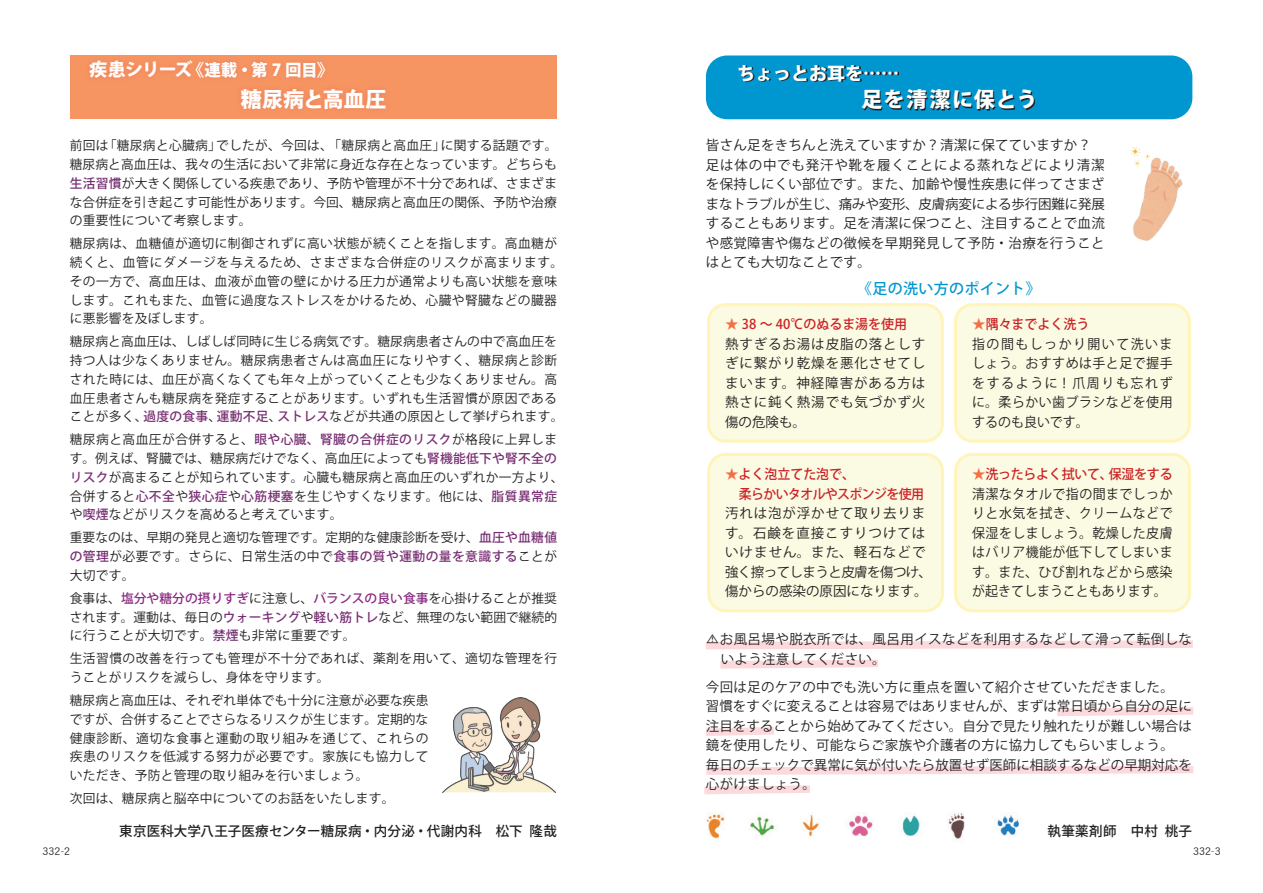
<style>
.page{position:relative;width:1263px;height:893px;background:#fff}
.page>*{position:absolute;margin:0;border:0;box-sizing:border-box;transform-origin:0 0}
.t1{font:800 21px "Koz Go Std";letter-spacing:.055em;color:#fff}
.t2{font:800 21px "Koz Go Std";color:#fff}
.t3{font:800 18px "Koz Go Std";color:#fff}
.t4{font:800 16.5px "Koz Go Std";color:#fff}
.t5{font:500 15px "Koz Go Std";letter-spacing:.02em;color:#0097d1}
.t6{font:13.5px/19.5px "Koz Go Std";letter-spacing:.02em;color:#231f20}
.t7{font:13.5px/19.5px "Koz Go Std";color:#231f20}
.t8{font:13.5px/19.5px "Koz Go Std";letter-spacing:.02em;color:#231f20;scale:.96 1}
.t9{font:13.5px/19.5px "Koz Go Std";letter-spacing:.065em;color:#231f20}
.t10{font:500 13.5px "Koz Go Std";letter-spacing:.02em;color:#231f20}
.t11{font:500 13.5px/19.5px "Koz Go Std";letter-spacing:-.05em;color:#cc2125;scale:.96 1}
.t12{font:12.75px/18.8px "Koz Go Std";letter-spacing:.035em;color:#231f20;text-align:justify}
.t13{font:10.5px "DFHS Gothic W3 MP RKSJ H";color:#231f20}
.s1{font-size:18px}
.s2{font-weight:500;color:#772d72}
.s3{font-weight:500;color:#892981}
.s4{font-weight:500;color:#f36f47}
.s5{font-weight:500;color:#cc2125}
.s6{color:#f36f47}
.s7{font-family:"Koz Min Pr 6 N"}
</style>
<div class="page">
<svg style="left:706px;top:640px;width:487px;height:10px"></svg>
<svg style="left:1057px;top:707px;width:137px;height:9px"></svg>
<svg style="left:706px;top:727px;width:68px;height:9px"></svg>
<svg style="left:706px;top:766px;width:488px;height:9px"></svg>
<svg style="left:704px;top:785px;width:106px;height:10px"></svg>
<svg style="left:720px;top:659px;width:158px;height:10px"></svg>
<div style="left:708px;top:305px;width:234px;height:136px;background:#fbfae2;border-radius:17px"></div>
<div style="left:707px;top:303px;width:237px;height:140px;border:3px solid #ffdd17;border-radius:17px"></div>
<div style="left:955px;top:305px;width:234px;height:136px;background:#fbfae2;border-radius:17px"></div>
<div style="left:954px;top:303px;width:237px;height:140px;border:3px solid #ffdd17;border-radius:17px"></div>
<div style="left:709px;top:454px;width:233px;height:157px;background:#fbfae2;border-radius:17px"></div>
<div style="left:707px;top:453px;width:237px;height:159px;border:3px solid #ffdd17;border-radius:17px"></div>
<div style="left:955px;top:454px;width:234px;height:157px;background:#fbfae2;border-radius:17px"></div>
<div style="left:954px;top:453px;width:237px;height:159px;border:3px solid #ffdd17;border-radius:17px"></div>
<div style="left:706px;top:55px;width:486px;height:64px;background:#0097d1;border-radius:21px"></div>
<svg style="left:740px;top:65px;width:159px;height:17px"></svg>
<svg style="left:863px;top:91px;width:172px;height:20px"></svg>
<div style="left:71px;top:55px;width:486px;height:64px;background:#f79562"></div>
<img style="left:443px;top:698px;width:113px;height:95px">
<img style="left:706px;top:813px;width:313px;height:26px">
<div style="left:84px;top:55px;width:247px;height:29px;background:#f59060"></div>
<div style="left:236px;top:83px;width:155px;height:32px;background:#f38d5e"></div>
<img style="left:1133px;top:157px;width:50px;height:84px">
<img style="left:1129px;top:146px;width:23px;height:25px">
<p class="t4" style="left:89px;top:59px;width:274px"><span class="s1">疾患シリーズ</span>《連載・第 7 回目》<span class="s1">　　</span></p>
<h1 class="t2" style="left:241px;top:86px;width:147px">糖尿病と高血圧</h1>
<p class="t12" style="left:70px;top:137px;width:489px">前回は｢糖尿病と心臓病｣でしたが、今回は、｢糖尿病と高血圧｣に関する話題です。糖尿病と高血圧は、我々の生活において非常に身近な存在となっています。どちらも<span class="s2">生活習慣</span>が大きく関係している疾患であり、予防や管理が不十分であれば、さまざまな合併症を引き起こす可能性があります。今回、糖尿病と高血圧の関係、予防や治療の重要性について考察します。</p>
<p class="t12" style="left:70px;top:235px;width:495px;text-align:left">糖尿病は、血糖値が適切に制御されずに高い状態が続くことを指します。高血糖が続くと、血管にダメージを与えるため、さまざまな合併症のリスクが高まります。その一方で、高血圧は、血液が血管の壁にかける圧力が通常よりも高い状態を意味します。これもまた、血管に過度なストレスをかけるため、心臓や腎臓などの臓器に悪影響を及ぼします。</p>
<p class="t12" style="left:70px;top:333px;width:495px;text-align:left">糖尿病と高血圧は、しばしば同時に生じる病気です。糖尿病患者さんの中で高血圧を持つ人は少なくありません。糖尿病患者さんは高血圧になりやすく、糖尿病と診断された時には、血圧が高くなくても年々上がっていくことも少なくありません。高血圧患者さんも糖尿病を発症することがあります。いずれも生活習慣が原因であることが多く、<span class="s2">過度の食事</span>、<span class="s2">運動不足</span>、<span class="s2">ストレス</span>などが共通の原因として挙げられます。</p>
<p class="t12" style="left:70px;top:431px;width:495px;text-align:left">糖尿病と高血圧が合併すると、<span class="s2">眼や心臓、腎臓の合併症のリスク</span>が格段に上昇します。例えば、腎臓では、糖尿病だけでなく、高血圧によっても<span class="s2">腎機能低下や腎不全のリスク</span>が高まることが知られています。心臓も糖尿病と高血圧のいずれか一方より、合併すると<span class="s2">心不全</span>や<span class="s2">狭心症</span>や<span class="s2">心筋梗塞</span>を生じやすくなります。他には、<span class="s2">脂質異常症</span>や<span class="s2">喫煙</span>などがリスクを高めると考えています。</p>
<p class="t12" style="left:70px;top:529px;width:489px">重要なのは、早期の発見と適切な管理です。定期的な健康診断を受け、<span class="s2">血圧や血糖値の管理</span>が必要です。さらに、日常生活の中で<span class="s2">食事の質や運動の量を意識する</span>ことが大切です。</p>
<p class="t12" style="left:70px;top:589px;width:489px">食事は、<span class="s3">塩分や糖分の摂りすぎ</span>に注意し、<span class="s3">バランスの良い食事</span>を心掛けることが推奨されます。運動は、毎日の<span class="s2">ウォーキング</span>や<span class="s2">軽い筋トレ</span>など、無理のない範囲で継続的に行うことが大切です。<span class="s2">禁煙</span>も非常に重要です。</p>
<p class="t12" style="left:70px;top:650px;width:489px">生活習慣の改善を行っても管理が不十分であれば、薬剤を用いて、適切な管理を行うことがリスクを減らし、身体を守ります。</p>
<p class="t12" style="left:70px;top:692px;width:360px">糖尿病と高血圧は、それぞれ単体でも十分に注意が必要な疾患ですが、合併することでさらなるリスクが生じます。定期的な健康診断、適切な食事と運動の取り組みを通じて、これらの疾患のリスクを低減する努力が必要です。家族にも協力していただき、予防と管理の取り組みを行いましょう。</p>
<p class="t12" style="left:70px;top:790px;width:326px">次回は、糖尿病と脳卒中についてのお話をいたします。</p>
<p class="t10" style="left:119px;top:823px;width:439px">東京医科大学八王子医療センター糖尿病・内分泌・代謝内科　松下 隆哉</p>
<h2 class="t3" style="left:737px;top:61px;width:163px">ちょっとお耳を……</h2>
<h1 class="t1" style="left:861px;top:86px;width:178px">足を清潔に保とう</h1>
<p class="t6" style="left:706px;top:136px;width:400px">皆さん足をきちんと洗えていますか？清潔に保てていますか？足は体の中でも発汗や靴を履くことによる蒸れなどにより清潔を保持しにくい部位です。また、加齢や慢性疾患に伴ってさまざまなトラブルが生じ、痛みや変形、皮膚病変による歩行困難に発展することもあります。足を清潔に保つこと、注目することで血流や感覚障害や傷などの徴候を早期発見して予防・治療を行うことはとても大切なことです。</p>
<p class="t5" style="left:857px;top:279px;width:185px">《足の洗い方のポイント》</p>
<p class="t9" style="left:725px;top:315px;width:202px"><span class="s4">★</span> <span class="s5">38 ～ 40℃のぬるま湯を使用<br></span>熱すぎるお湯は皮脂の落としすぎに繋がり乾燥を悪化させてしまいます。神経障害がある方は熱さに鈍く熱湯でも気づかず火傷の危険も。</p>
<p class="t8" style="left:972px;top:315px;width:210px"><span class="s4">★</span><span class="s5">隅々までよく洗う<br></span>指の間もしっかり開いて洗いましょう。おすすめは手と足で握手をするように！爪周りも忘れずに。柔らかい歯ブラシなどを使用するのも良いです。</p>
<p class="t11" style="left:725px;top:465px;width:209px"><span class="s6">★</span>よく泡立てた泡で、<br>　柔らかいタオルやスポンジを使用</p>
<p class="t9" style="left:725px;top:504px;width:209px">汚れは泡が浮かせて取り去ります。石鹸を直接こすりつけてはいけません。また、軽石などで強く擦ってしまうと皮膚を傷つけ、傷からの感染の原因になります。</p>
<p class="t8" style="left:972px;top:465px;width:210px;text-align:justify"><span class="s4">★</span><span class="s5">洗ったらよく拭いて、保湿をする</span>清潔なタオルで指の間までしっかりと水気を拭き、クリームなどで保湿をしましょう。乾燥した皮膚はバリア機能が低下してしまいます。また、ひび割れなどから感染が起きてしまうこともあります。</p>
<p class="t6" style="left:721px;top:630px;width:473px;text-indent:-15px"><span class="s7">⚠</span>お風呂場や脱衣所では、風呂用イスなどを利用するなどして滑って転倒しないよう注意してください。</p>
<p class="t7" style="left:706px;top:678px;width:487px">今回は足のケアの中でも洗い方に重点を置いて紹介させていただきました。<br>習慣をすぐに変えることは容易ではありませんが、まずは常日頃から自分の足に注目をすることから始めてみてください。自分で見たり触れたりが難しい場合は鏡を使用したり、可能ならご家族や介護者の方に協力してもらいましょう。<br>毎日のチェックで異常に気が付いたら放置せず医師に相談するなどの早期対応を心がけましょう。</p>
<p class="t10" style="left:1047px;top:822px;width:146px">執筆薬剤師　中村 桃子</p>
<p class="t13" style="left:1193px;top:846px;width:29px">332-3</p>
</div>
